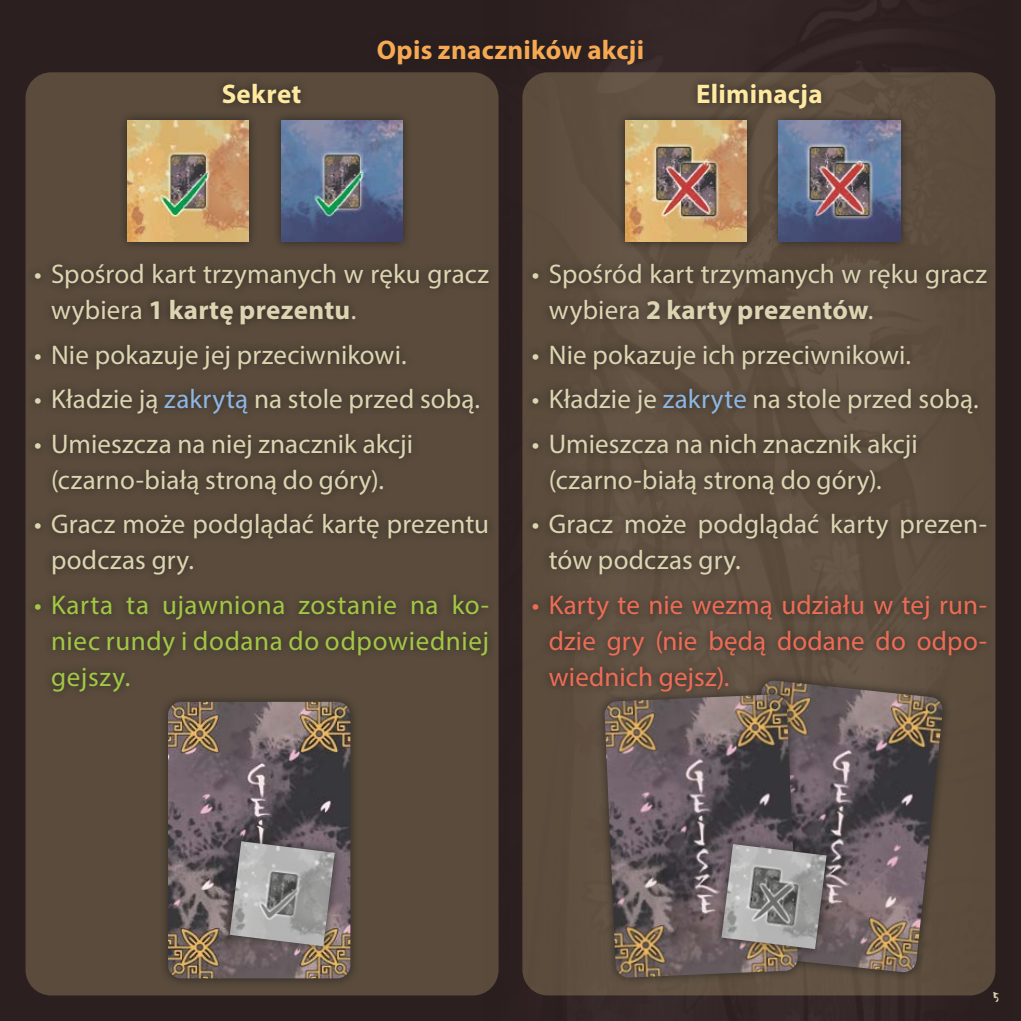
<style>
.page{position:relative;width:1021px;height:1021px;background:#fff}
.page>*{position:absolute;margin:0;border:0;box-sizing:border-box;transform-origin:0 0}
.t1{font:27px/36px "Myriad Pro";letter-spacing:.005em;color:#ddd5b1}
.t2{font:27px/36px "Myriad Pro";letter-spacing:.005em;color:#ed6c56;text-align:justify}
.t3{font:27px/36px "Myriad Pro";letter-spacing:.025em;color:#a2c745;text-align:justify}
.t4{font:700 27px "Myriad Pro";letter-spacing:.01em;color:#f7a852}
.t5{font:700 27px "Myriad Pro";letter-spacing:.01em;color:#ffe9a0}
.t6{font:27px "YOZAKURA";color:#ddd5b1}
.s1{font-weight:700}
.s2{color:#8fb6e2}
</style>
<div class="page">
<div style="left:0;top:0;width:1020px;height:1020px;background:#2c1f20"></div>
<img style="left:446px;top:0;width:550px;height:1020px">
<div style="left:26px;top:72px;width:472px;height:923px;background:#5a4b3c;border-radius:26px"></div>
<div style="left:522px;top:72px;width:473px;height:923px;background:#5b4c3c;border-radius:26px"></div>
<div style="left:27px;top:31px;width:967px;height:668px;background:#1d1d1b;opacity:.75"></div>
<div style="left:770px;top:111px;width:138px;height:140px;background:#1d1d1b;opacity:.75"></div>
<img style="left:779px;top:121px;width:121px;height:121px">
<div style="left:273px;top:111px;width:138px;height:140px;background:#1d1d1b;opacity:.75"></div>
<img style="left:281px;top:121px;width:121px;height:121px">
<div style="left:119px;top:111px;width:138px;height:140px;background:#1d1d1b;opacity:.75"></div>
<img style="left:128px;top:120px;width:121px;height:122px">
<div style="left:616px;top:111px;width:139px;height:140px;background:#1d1d1b;opacity:.75"></div>
<img style="left:625px;top:120px;width:121px;height:122px">
<div style="left:159px;top:692px;width:200px;height:295px;background:#1d1d1b;opacity:.75"></div>
<img style="left:168px;top:701px;width:182px;height:277px">
<div style="left:726px;top:671px;width:225px;height:310px;background:#5c4c3d"></div>
<img style="left:736px;top:680px;width:207px;height:292px">
<div style="left:595px;top:686px;width:211px;height:300px;background:#1d1d1b;opacity:.75"></div>
<img style="left:604px;top:694px;width:194px;height:283px">
<div style="left:221px;top:833px;width:122px;height:122px;background:#1d1d1b;opacity:.75"></div>
<img style="left:230px;top:841px;width:105px;height:105px">
<div style="left:713px;top:836px;width:122px;height:122px;background:#1d1d1b;opacity:.75"></div>
<img style="left:721px;top:844px;width:105px;height:105px">
<p class="t5" style="left:222px;top:76px;width:81px">Sekret</p>
<p class="t4" style="left:377px;top:32px;width:269px">Opis znaczników akcji</p>
<p class="t5" style="left:696px;top:76px;width:128px">Eliminacja</p>
<p class="t1" style="left:51px;top:256px;width:439px;text-indent:-17px">• Spośrod kart trzymanych w ręku gracz wybiera <span class="s1">1 kartę prezentu</span>.</p>
<p class="t1" style="left:34px;top:336px;width:374px">• Nie pokazuje jej przeciwnikowi.</p>
<p class="t1" style="left:34px;top:381px;width:447px">• Kładzie ją <span class="s2">zakrytą</span> na stole przed sobą.</p>
<p class="t1" style="left:34px;top:425px;width:380px;text-align:center">• Umieszcza na niej znacznik akcji (czarno-białą stroną do góry).</p>
<p class="t1" style="left:51px;top:506px;width:439px;text-indent:-17px">• Gracz może podglądać kartę prezentu podczas gry.</p>
<p class="t3" style="left:51px;top:586px;width:439px;text-indent:-17px">• Karta ta ujawniona zostanie na ko&shy;niec rundy i dodana do odpowiedniej gejszy.</p>
<p class="t1" style="left:549px;top:255px;width:439px;text-indent:-17px">• Spośród kart trzymanych w ręku gracz wybiera <span class="s1">2 karty prezentów</span>.</p>
<p class="t1" style="left:532px;top:336px;width:381px">• Nie pokazuje ich przeciwnikowi.</p>
<p class="t1" style="left:532px;top:380px;width:448px">• Kładzie je <span class="s2">zakryte</span> na stole przed sobą.</p>
<p class="t1" style="left:549px;top:425px;width:370px;text-indent:-17px">• Umieszcza na nich znacznik akcji (czarno-białą stroną do góry).</p>
<p class="t1" style="left:549px;top:505px;width:439px;text-indent:-17px">• Gracz może podglądać karty prezen&shy;tów podczas gry.</p>
<p class="t2" style="left:549px;top:586px;width:439px;text-indent:-17px">• Karty te nie wezmą udziału w tej run&shy;dzie gry (nie będą dodane do odpo&shy;wiednich gejsz).</p>
<p class="t6" style="left:992px;top:985px;width:8px">5</p>
</div>
